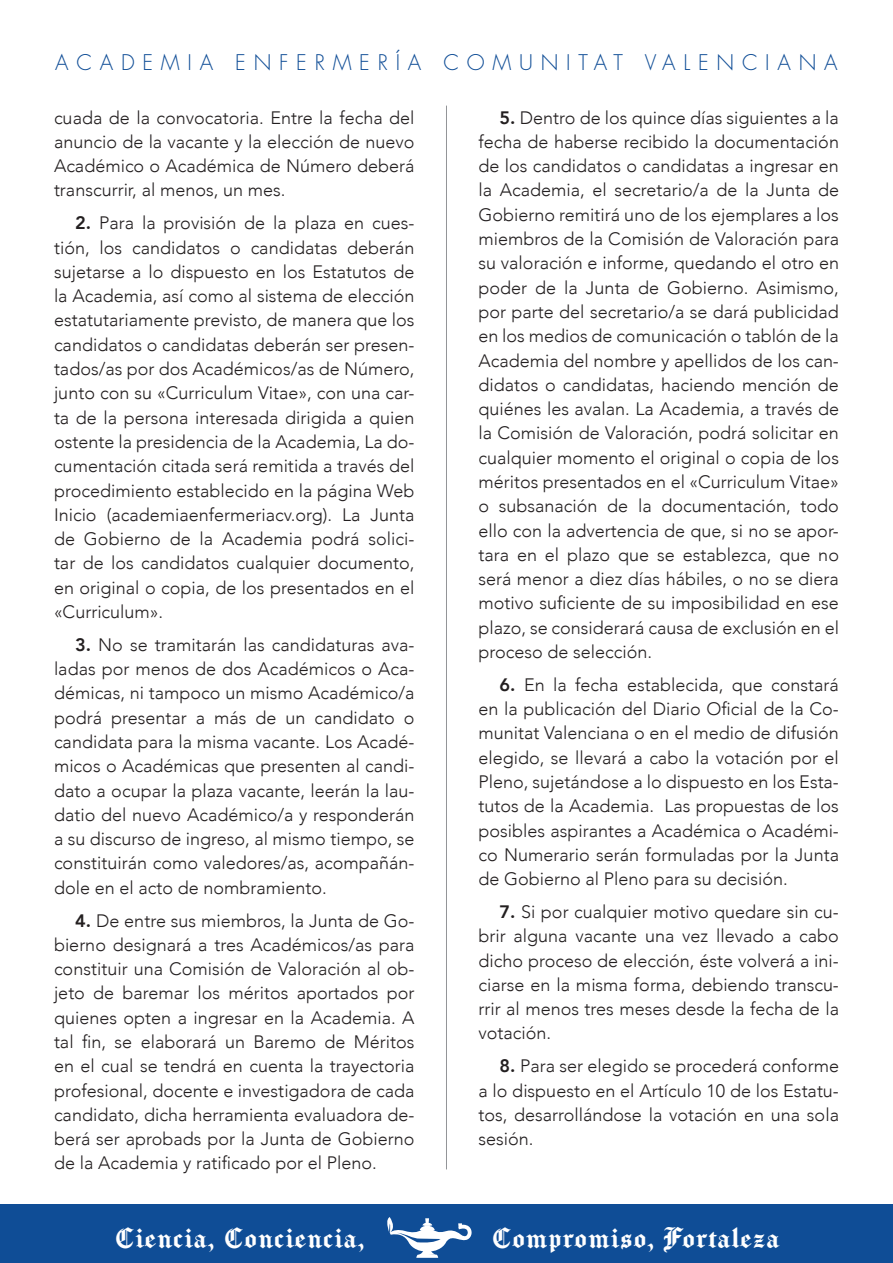
<style>
.page{position:relative;width:893px;height:1263px;background:#fff}
.page>*{position:absolute;margin:0;border:0;box-sizing:border-box;transform-origin:0 0}
.t1{font:27px "Chomsky";letter-spacing:.04em;color:#fff}
.t2{font:300 21px "Futura";letter-spacing:.37em;color:#0f4d96}
.t3{font:300 18px/24.3px "Avenir";color:#231f20;text-align:justify}
.s1{font-weight:800}
</style>
<div class="page">
<div style="left:0;top:1204px;width:893px;height:59px;background:#0f4d96"></div>
<svg style="left:387px;top:1217px;width:85px;height:41px"></svg>
<hr style="left:446px;top:106px;width:1px;height:1063px;background:#939598">
<p class="t2" style="left:55px;top:50px;width:784px">ACADEMIA ENFERMERÍA COMUNITAT VALENCIANA</p>
<p class="t3" style="left:54px;top:105px;width:362px">cuada de la convocatoria. Entre la fecha del anuncio de la vacante y la elección de nuevo Académico o Académica de Número deberá transcurrir, al menos, un mes.</p>
<p class="t3" style="left:54px;top:211px;width:362px;text-indent:21px"><span class="s1">2.</span> Para la provisión de la plaza en cues&shy;tión, los candidatos o candidatas deberán sujetarse a lo dispuesto en los Estatutos de la Academia, así como al sistema de elección estatutariamente previsto, de manera que los candidatos o candidatas deberán ser presen&shy;tados/as por dos Académicos/as de Número, junto con su «Curriculum Vitae», con una car&shy;ta de la persona interesada dirigida a quien ostente la presidencia de la Academia, La do&shy;cumentación citada será remitida a través del procedimiento establecido en la página Web Inicio (academiaenfermeriacv.org). La Junta de Gobierno de la Academia podrá solici&shy;tar de los candidatos cualquier documento, en original o copia, de los presentados en el «Curriculum».</p>
<p class="t3" style="left:54px;top:632px;width:362px;text-indent:21px"><span class="s1">3.</span> No se tramitarán las candidaturas ava&shy;ladas por menos de dos Académicos o Aca&shy;démicas, ni tampoco un mismo Académico/a podrá presentar a más de un candidato o candidata para la misma vacante. Los Acadé&shy;micos o Académicas que presenten al candi&shy;dato a ocupar la plaza vacante, leerán la lau&shy;datio del nuevo Académico/a y responderán a su discurso de ingreso, al mismo tiempo, se constituirán como valedores/as, acompañán&shy;dole en el acto de nombramiento.</p>
<p class="t3" style="left:54px;top:908px;width:362px;text-indent:21px"><span class="s1">4.</span> De entre sus miembros, la Junta de Go&shy;bierno designará a tres Académicos/as para constituir una Comisión de Valoración al ob&shy;jeto de baremar los méritos aportados por quienes opten a ingresar en la Academia. A tal fin, se elaborará un Baremo de Méritos en el cual se tendrá en cuenta la trayectoria profesional, docente e investigadora de cada candidato, dicha herramienta evaluadora de&shy;berá ser aprobads por la Junta de Gobierno de la Academia y ratificado por el Pleno.</p>
<p class="t3" style="left:478px;top:105px;width:362px;text-indent:21px"><span class="s1">5.</span> Dentro de los quince días siguientes a la fecha de haberse recibido la documentación de los candidatos o candidatas a ingresar en la Academia, el secretario/a de la Junta de Gobierno remitirá uno de los ejemplares a los miembros de la Comisión de Valoración para su valoración e informe, quedando el otro en poder de la Junta de Gobierno. Asimismo, por parte del secretario/a se dará publicidad en los medios de comunicación o tablón de la Academia del nombre y apellidos de los can&shy;didatos o candidatas, haciendo mención de quiénes les avalan. La Academia, a través de la Comisión de Valoración, podrá solicitar en cualquier momento el original o copia de los méritos presentados en el «Curriculum Vitae» o subsanación de la documentación, todo ello con la advertencia de que, si no se apor&shy;tara en el plazo que se establezca, que no será menor a diez días hábiles, o no se diera motivo suficiente de su imposibilidad en ese plazo, se considerará causa de exclusión en el proceso de selección.</p>
<p class="t3" style="left:478px;top:672px;width:362px;text-indent:21px"><span class="s1">6.</span> En la fecha establecida, que constará en la publicación del Diario Oficial de la Co&shy;munitat Valenciana o en el medio de difusión elegido, se llevará a cabo la votación por el Pleno, sujetándose a lo dispuesto en los Esta&shy;tutos de la Academia. Las propuestas de los posibles aspirantes a Académica o Académi&shy;co Numerario serán formuladas por la Junta de Gobierno al Pleno para su decisión.</p>
<p class="t3" style="left:478px;top:900px;width:362px;text-indent:21px"><span class="s1">7.</span> Si por cualquier motivo quedare sin cu&shy;brir alguna vacante una vez llevado a cabo dicho proceso de elección, éste volverá a ini&shy;ciarse en la misma forma, debiendo transcu&shy;rrir al menos tres meses desde la fecha de la votación.</p>
<p class="t3" style="left:478px;top:1054px;width:362px;text-indent:21px"><span class="s1">8.</span> Para ser elegido se procederá conforme a lo dispuesto en el Artículo 10 de los Estatu&shy;tos, desarrollándose la votación en una sola sesión.</p>
<p class="t1" style="left:114px;top:1218px;width:252px">Ciencia, Conciencia,</p>
<p class="t1" style="left:491px;top:1218px;width:290px">Compromiso, Fortaleza</p>
</div>
